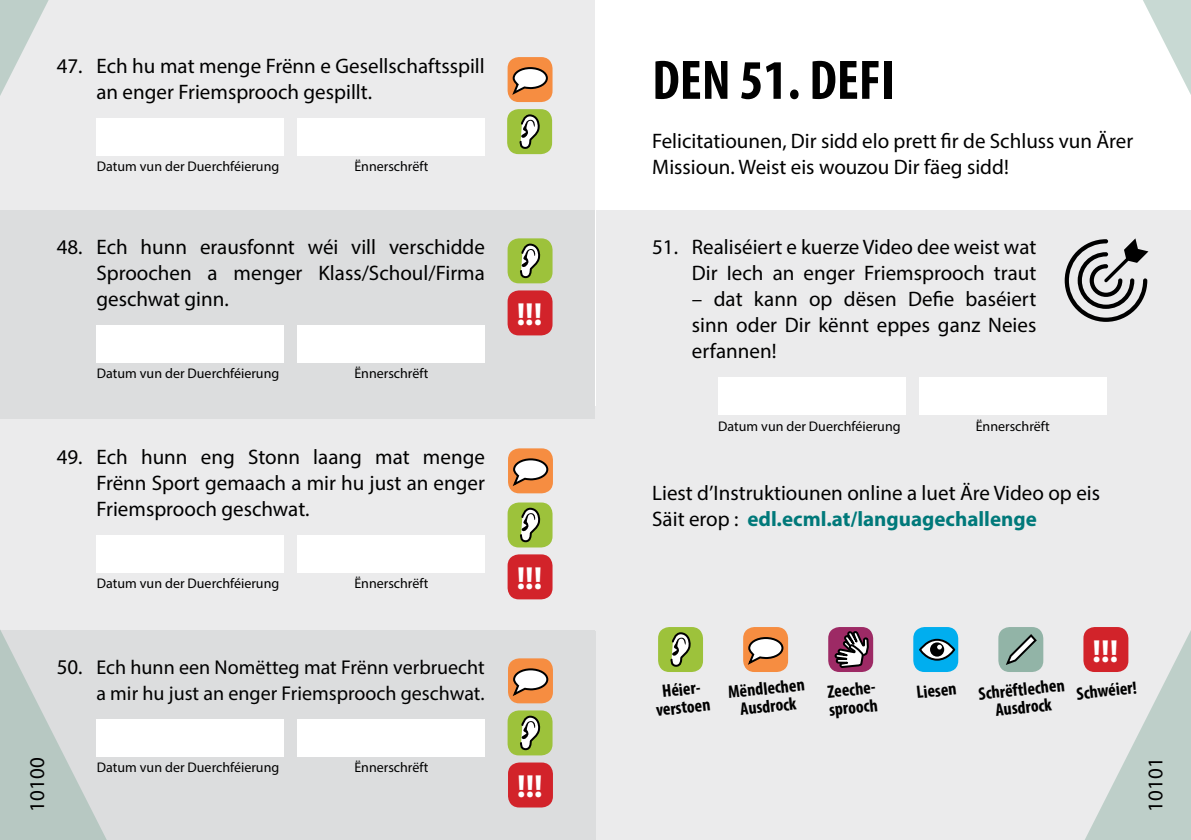
<style>
.page{position:relative;width:1191px;height:840px;background:#fff}
.page>*{position:absolute;margin:0;border:0;box-sizing:border-box;transform-origin:0 0}
.t1{font:700 condensed 56px "Myriad Pro";color:#000}
.t2{font:700 32px "Myriad Pro";color:#fff}
.t3{font:21px/26px "Myriad Pro";color:#000}
.t4{font:20px/26px "Myriad Pro";color:#000;text-align:right}
.t5{font:700 condensed 18px/18px "Myriad Pro";color:#000;text-align:center}
.t6{font:14px "Myriad Pro";color:#000}
.s1{font-size:21px}
.s2{font-weight:700;color:#00797a}
</style>
<div class="page">
<div style="left:0;top:629px;width:595px;height:210px;background:#dcddde"></div>
<div style="left:0;top:210px;width:595px;height:210px;background:#dcddde"></div>
<div style="left:0;top:420px;width:595px;height:209px;background:#ebebec"></div>
<div style="left:0;top:0;width:595px;height:210px;background:#ebebec"></div>
<div style="left:596px;top:629px;width:595px;height:210px;background:#ebebec"></div>
<div style="left:596px;top:210px;width:595px;height:210px;background:#ebebec"></div>
<svg style="left:0;top:535px;width:136px;height:304px"></svg>
<svg style="left:0;top:0;width:49px;height:96px"></svg>
<div style="left:595px;top:405px;width:596px;height:225px;background:#ebebec"></div>
<div style="left:97px;top:118px;width:187px;height:37px;background:#fff"></div>
<div style="left:298px;top:118px;width:187px;height:37px;background:#fff"></div>
<div style="left:97px;top:325px;width:187px;height:38px;background:#fff"></div>
<div style="left:298px;top:325px;width:187px;height:38px;background:#fff"></div>
<div style="left:97px;top:535px;width:187px;height:38px;background:#fff"></div>
<div style="left:298px;top:535px;width:187px;height:38px;background:#fff"></div>
<div style="left:97px;top:719px;width:187px;height:37px;background:#fff"></div>
<div style="left:298px;top:719px;width:187px;height:37px;background:#fff"></div>
<div style="left:718px;top:377px;width:187px;height:38px;background:#fff"></div>
<div style="left:919px;top:377px;width:187px;height:38px;background:#fff"></div>
<div style="left:508px;top:448px;width:45px;height:45px;background:#f68d41;border-radius:11px"></div>
<div style="left:507px;top:238px;width:45px;height:45px;background:#9dc23b;border-radius:11px"></div>
<div style="left:508px;top:658px;width:45px;height:45px;background:#f68d41;border-radius:11px"></div>
<div style="left:507px;top:502px;width:45px;height:45px;background:#9dc23b;border-radius:11px"></div>
<svg style="left:511px;top:458px;width:38px;height:201px"></svg>
<div style="left:507px;top:710px;width:45px;height:45px;background:#9dc23b;border-radius:11px"></div>
<svg style="left:511px;top:668px;width:38px;height:140px"></svg>
<div style="left:507px;top:290px;width:45px;height:45px;background:#d2232a;border-radius:11px"></div>
<div style="left:507px;top:554px;width:45px;height:45px;background:#d2232a;border-radius:11px"></div>
<div style="left:508px;top:762px;width:45px;height:45px;background:#d2232a;border-radius:11px"></div>
<div style="left:913px;top:626px;width:45px;height:45px;background:#00aeef;border-radius:11px"></div>
<svg style="left:920px;top:639px;width:34px;height:20px"></svg>
<div style="left:919px;top:638px;width:36px;height:22px;border:2px solid #000;border-radius:50%"></div>
<div style="left:930px;top:642px;width:14px;height:14px;background:#000;border-radius:50%"></div>
<svg style="left:937px;top:644px;width:5px;height:5px"></svg>
<div style="left:658px;top:626px;width:45px;height:45px;background:#9dc23b;border-radius:11px"></div>
<svg style="left:670px;top:632px;width:20px;height:35px"></svg>
<div style="left:743px;top:626px;width:45px;height:45px;background:#f68d41;border-radius:11px"></div>
<svg style="left:746px;top:637px;width:38px;height:35px"></svg>
<div style="left:998px;top:626px;width:45px;height:45px;background:#92b4a7;border-radius:11px"></div>
<svg style="left:1006px;top:634px;width:31px;height:31px"></svg>
<div style="left:828px;top:626px;width:45px;height:45px;background:#9d2a65;border-radius:11px"></div>
<svg style="left:834px;top:626px;width:38px;height:46px"></svg>
<div style="left:507px;top:57px;width:45px;height:45px;background:#f68d41;border-radius:11px"></div>
<div style="left:507px;top:109px;width:45px;height:45px;background:#9dc23b;border-radius:11px"></div>
<svg style="left:510px;top:67px;width:39px;height:211px"></svg>
<svg style="left:1064px;top:0;width:127px;height:322px"></svg>
<svg style="left:1083px;top:627px;width:108px;height:212px"></svg>
<p class="t3" style="left:96px;top:52px;width:390px;text-indent:-40px">47. Ech hu mat menge Frënn e Gesellschaftsspill an enger Friemsprooch gespillt.</p>
<p class="t6" style="left:97px;top:157px;width:184px">Datum vun der Duerchféierung</p>
<p class="t6" style="left:354px;top:157px;width:75px">Ënnerschrëft</p>
<p class="t3" style="left:96px;top:233px;width:390px;text-align:justify;text-indent:-40px">48. Ech hunn erausfonnt wéi vill verschidde Sproochen a menger Klass/Schoul/Firma geschwat ginn.</p>
<p class="t6" style="left:97px;top:365px;width:184px">Datum vun der Duerchféierung</p>
<p class="t6" style="left:354px;top:365px;width:75px">Ënnerschrëft</p>
<p class="t3" style="left:96px;top:443px;width:390px;text-align:justify;text-indent:-40px">49. Ech hunn eng Stonn laang mat menge Frënn Sport gemaach a mir hu just an enger Friemsprooch geschwat.</p>
<p class="t6" style="left:97px;top:574px;width:184px">Datum vun der Duerchféierung</p>
<p class="t6" style="left:354px;top:574px;width:75px">Ënnerschrëft</p>
<p class="t4" style="left:57px;top:653px;width:430px"><span class="s1">50.</span> Ech hunn een Nomëtteg mat Frënn verbruecht a mir hu just an enger Friemsprooch geschwat.</p>
<h2 class="t2" style="left:517px;top:293px;width:27px">!!!</h2>
<h2 class="t2" style="left:517px;top:557px;width:27px">!!!</h2>
<h1 class="t1" style="left:652px;top:45px;width:244px">DEN 51. DEFI</h1>
<p class="t3" style="left:652px;top:127px;width:482px">Felicitatiounen, Dir sidd elo prett fir de Schluss vun Ärer<br>Missioun. Weist eis wouzou Dir fäeg sidd!</p>
<p class="t3" style="left:652px;top:233px;width:386px;text-align:right">51. Realiséiert e kuerze Video dee weist wat<br>Dir Iech an enger Friemsprooch traut</p>
<p class="t3" style="left:692px;top:285px;width:346px;text-align:justify">– dat kann op dësen Defie baséiert sinn oder Dir kënnt eppes ganz Neies erfannen!</p>
<p class="t6" style="left:718px;top:417px;width:184px">Datum vun der Duerchféierung</p>
<p class="t6" style="left:975px;top:417px;width:75px">Ënnerschrëft</p>
<p class="t3" style="left:652px;top:479px;width:449px">Liest d’Instruktiounen online a luet Äre Video op eis<br>Säit erop : <span class="s2">edl.ecml.at/languagechallenge</span></p>
<h2 class="t2" style="left:1092px;top:629px;width:27px">!!!</h2>
<p class="t5" style="left:727px;top:682px;width:78px;rotate:-6deg">Mëndlechen<br>Ausdrock</p>
<p class="t5" style="left:653px;top:682px;width:56px;rotate:-6deg">Héier&shy;verstoen</p>
<p class="t5" style="left:977px;top:684px;width:88px;rotate:-6deg">Schrëftlechen<br>Ausdrock</p>
<p class="t5" style="left:826px;top:682px;width:50px;rotate:-6deg">Zeeche-</p>
<p class="t5" style="left:915px;top:682px;width:42px;rotate:-6deg">Liesen</p>
<p class="t5" style="left:1075px;top:683px;width:62px;rotate:-6deg">Schwéier!</p>
<p class="t5" style="left:828px;top:700px;width:50px;rotate:-6deg">sprooch</p>
<p class="t3" style="left:24px;top:811px;width:55px;rotate:-90deg">10100</p>
<p class="t3" style="left:1142px;top:811px;width:55px;rotate:-90deg">10101</p>
<p class="t6" style="left:97px;top:758px;width:184px">Datum vun der Duerchféierung</p>
<p class="t6" style="left:354px;top:758px;width:75px">Ënnerschrëft</p>
<h2 class="t2" style="left:517px;top:764px;width:27px">!!!</h2>
</div>
